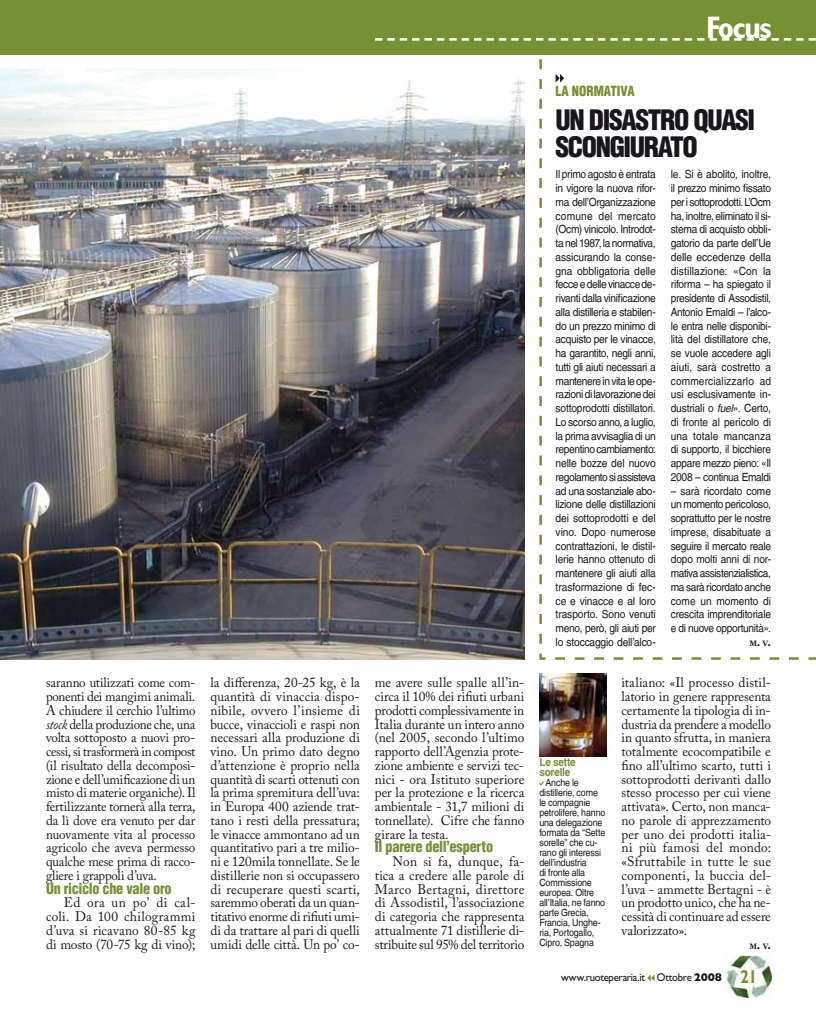
<style>
.page{position:relative;width:816px;height:1027px;background:#fff}
.page>*{position:absolute;margin:0;border:0;box-sizing:border-box;transform-origin:0 0}
.t1{font:700 condensed 31.25px "Gill Sans";letter-spacing:-.05em;color:#fff}
.t2{font:900 condensed 27.5px/27.5px "Helvetica LT";letter-spacing:-.05em;color:#1a171c}
.t3{font:900 condensed 15px "Helvetica LT";letter-spacing:-.02em;color:#769033;scale:.95 1}
.t4{font:13.75px/13.8px "Adobe Caslon Pro";letter-spacing:-.005em;color:#1a171c;text-align:justify}
.t5{font:13.75px/13.8px "Adobe Caslon Pro";letter-spacing:-.005em;color:#1a171c;text-align:justify;scale:.95 1}
.t6{font:900 condensed 13.75px "Helvetica LT";color:#769033;scale:.95 1}
.t7{font:11.25px/13.8px "Helvetica LT";letter-spacing:-.025em;color:#1a171c;text-align:justify;scale:.91 1}
.t8{font:11.25px/13.8px "Helvetica LT";letter-spacing:-.025em;color:#1a171c;text-align:justify;scale:.9 1}
.t9{font:11.25px "Gill Sans";letter-spacing:-.025em;color:#1a171c;scale:.95 1}
.t10{font:700 11.25px/10px "Helvetica LT";letter-spacing:-.02em;color:#769033;scale:.89 1}
.t11{font:10px/10px "Helvetica LT";letter-spacing:-.015em;color:#1a171c;scale:.89 1}
.t12{font:700 7.88px "Georgia";color:#1a171c;scale:.95 1}
.t13{font:700 7.88px "Georgia";color:#1a171c;scale:.96 1}
.s1{font-style:italic}
.s2{font-size:11.25px}
.s3{font-weight:800}
.s4{font-weight:700;font-size:18.75px;color:#769033}
</style>
<div class="page">
<div style="left:0;top:0;width:816px;height:55px;background:#769033"></div>
<img style="left:0;top:68px;width:524px;height:592px">
<img style="left:539px;top:673px;width:68px;height:83px">
<svg style="left:539px;top:781px;width:4px;height:5px"></svg>
<svg style="left:556px;top:74px;width:8px;height:9px"></svg>
<svg style="left:555px;top:657px;width:261px;height:3px"></svg>
<svg style="left:375px;top:38px;width:441px;height:3px"></svg>
<svg style="left:539px;top:59px;width:7px;height:601px"></svg>
<svg style="left:647px;top:974px;width:8px;height:7px"></svg>
<img style="left:725px;top:955px;width:47px;height:43px">
<h1 class="t1" style="left:706px;top:17px;width:67px">Focus</h1>
<p class="t5" style="left:46px;top:677px;width:159px">saranno utilizzati come com&shy;ponenti dei mangimi animali.<br>A chiudere il cerchio l’ultimo <span class="s1">stock</span> della produzione che, una volta sottoposto a nuovi pro&shy;cessi, si trasformerà in compost (il risultato della decomposi&shy;zione e dell’umificazione di un misto di materie organiche). Il fertilizzante tornerà alla terra, da lì dove era venuto per dar nuovamente vita al processo agricolo che aveva permesso qualche mese prima di racco&shy;gliere i grappoli d’uva.</p>
<p class="t3" style="left:46px;top:878px;width:134px">Un riciclo che vale oro</p>
<p class="t4" style="left:46px;top:897px;width:151px;text-indent:18px">Ed ora un po’ di cal&shy;coli. Da 100 chilogrammi d’uva si ricavano 80-85 kg di mosto (70-75 kg di vino);</p>
<p class="t4" style="left:210px;top:677px;width:151px">la differenza, 20-25 kg, è la quantità di vinaccia dispo&shy;nibile, ovvero l’insieme di bucce, vinaccioli e raspi non necessari alla produzione di vino. Un primo dato degno d’attenzione è proprio nella quantità di scarti ottenuti con la prima spremitura dell’uva: in Europa 400 aziende trat&shy;tano i resti della pressatura; le vinacce ammontano ad un quantitativo pari a tre milio&shy;ni e 120mila tonnellate. Se le distillerie non si occupassero di recuperare questi scarti, saremmo oberati da un quan&shy;titativo enorme di rifiuti umi&shy;di da trattare al pari di quelli umidi delle città. Un po’ co-</p>
<p class="t4" style="left:375px;top:677px;width:151px">me avere sulle spalle all’in&shy;circa il 10% dei rifiuti urbani prodotti complessivamente in Italia durante un intero anno (nel 2005, secondo l’ultimo rapporto dell’Agenzia prote&shy;zione ambiente e servizi tec&shy;nici - ora Istituto superiore per la protezione e la ricerca ambientale - 31,7 milioni di tonnellate). Cifre che fanno girare la testa.</p>
<p class="t3" style="left:375px;top:837px;width:126px">Il parere dell’esperto</p>
<p class="t4" style="left:375px;top:856px;width:151px;text-indent:18px">Non si fa, dunque, fa&shy;tica a credere alle parole di Marco Bertagni, direttore di Assodistil, l’associazione di categoria che rappresenta attualmente 71 distillerie di&shy;stribuite sul 95% del territorio</p>
<p class="t6" style="left:556px;top:82px;width:85px">LA NORMATIVA</p>
<h2 class="t2" style="left:556px;top:106px;width:201px">UN DISASTRO QUASI<br>SCONGIURATO</h2>
<p class="t7" style="left:556px;top:168px;width:112px">Il primo agosto è entrata in vigore la nuova rifor&shy;ma dell’Organizzazione comune del mercato (Ocm) vinicolo. Introdot&shy;ta nel 1987, la normativa, assicurando la conse&shy;gna obbligatoria delle fecce e delle vinacce de&shy;rivanti dalla vinificazione alla distilleria e stabilen&shy;do un prezzo minimo di acquisto per le vinacce, ha garantito, negli anni, tutti gli aiuti necessari a mantenere in vita le ope&shy;razioni di lavorazione dei sottoprodotti distillatori.<br>Lo scorso anno, a luglio, la prima avvisaglia di un repentino cambiamento: nelle bozze del nuovo regolamento si assisteva ad una sostanziale abo&shy;lizione delle distillazioni dei sottoprodotti e del vino. Dopo numerose contrattazioni, le distil&shy;lerie hanno ottenuto di mantenere gli aiuti alla trasformazione di fec&shy;ce e vinacce e al loro trasporto. Sono venuti meno, però, gli aiuti per lo stoccaggio dell’alco-</p>
<p class="t7" style="left:671px;top:167px;width:112px">le. Si è abolito, inoltre, il prezzo minimo fissato per i sottoprodotti. L’Ocm ha, inoltre, eliminato il si&shy;stema di acquisto obbli&shy;gatorio da parte dell’Ue delle eccedenze della distillazione: «Con la riforma – ha spiegato il presidente di Assodistil, Antonio Emaldi – l’alco&shy;le entra nelle disponibi&shy;lità del distillatore che, se vuole accedere agli aiuti, sarà costretto a commercializzarlo ad usi esclusivamente in&shy;dustriali o <span class="s1">fuel</span>». Certo, di fronte al pericolo di una totale mancanza di supporto, il bicchiere appare mezzo pieno: «Il 2008 – continua Emaldi</p>
<p class="t8" style="left:671px;top:484px;width:113px">– sarà ricordato come un momento pericoloso, soprattutto per le nostre imprese, disabituate a seguire il mercato reale dopo molti anni di nor&shy;mativa assistenzialistica, ma sarà ricordato anche come un momento di crescita imprenditoriale e di nuove opportunità».</p>
<p class="t13" style="left:749px;top:639px;width:24px">M<span class="s2">.</span> V<span class="s2">.</span></p>
<p class="t10" style="left:539px;top:757px;width:42px">Le sette sorelle</p>
<p class="t11" style="left:539px;top:777px;width:76px;text-indent:6px">Anche le distillerie, come le compagnie petrolifere, hanno una delegazione formata da “Sette sorelle” che cu&shy;rano gli interessi dell’industria<br>di fronte alla<br>Commissione europea. Oltre all’Italia, ne fanno parte Grecia,<br>Francia, Unghe&shy;ria, Portogallo,<br>Cipro, Spagna</p>
<p class="t4" style="left:622px;top:677px;width:151px">italiano: «Il processo distil&shy;latorio in genere rappresenta certamente la tipologia di in&shy;dustria da prendere a modello in quanto sfrutta, in maniera totalmente ecocompatibile e fino all’ultimo scarto, tutti i sottoprodotti derivanti dallo stesso processo per cui viene attivata». Certo, non manca&shy;no parole di apprezzamento per uno dei prodotti italia&shy;ni più famosi del mondo: «Sfruttabile in tutte le sue componenti, la buccia del&shy;l’uva - ammette Bertagni - è un prodotto unico, che ha ne&shy;cessità di continuare ad essere valorizzato».</p>
<p class="t12" style="left:750px;top:941px;width:24px">M<span class="s2">.</span> V<span class="s2">.</span></p>
<p class="t9" style="left:561px;top:973px;width:208px">www.ruoteperaria.it Ottobre <span class="s3">2008</span> <span class="s4">21</span></p>
</div>
